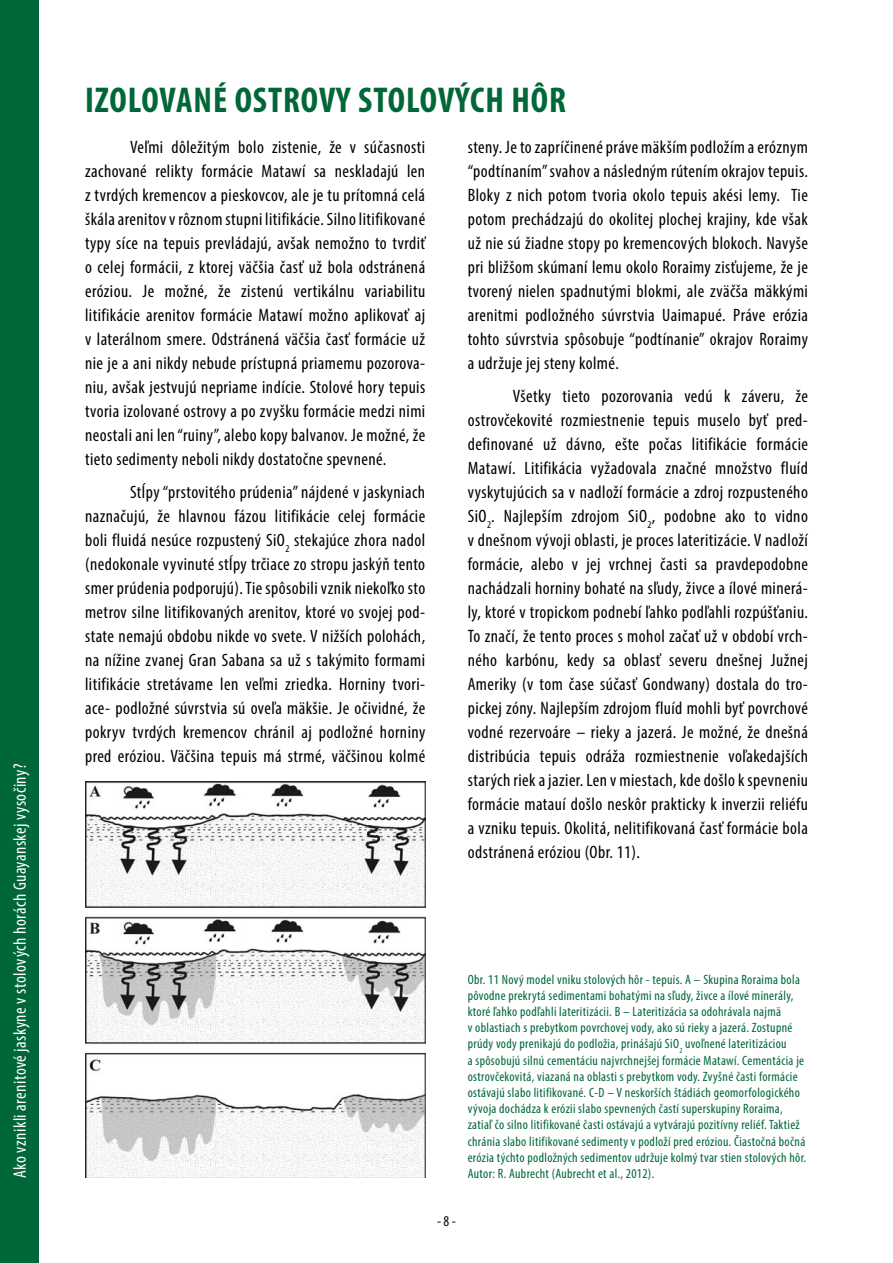
<style>
.page{position:relative;width:893px;height:1263px;background:#fff}
.page>*{position:absolute;margin:0;border:0;box-sizing:border-box;transform-origin:0 0}
.t1{font:700 condensed 36px "Myriad Pro";letter-spacing:.025em;color:#006738}
.t2{font:condensed 18px/24px "Myriad Pro";letter-spacing:.025em;color:#000;text-align:justify}
.t3{font:condensed 18px "Myriad Pro";letter-spacing:.025em;color:#fff}
.t4{font:condensed 15px "Myriad Pro";color:#000}
.t5{font:condensed 13.5px/16.2px "Myriad Pro";letter-spacing:.025em;color:#006738}
</style>
<div class="page">
<div style="left:0;top:0;width:38px;height:1263px;background:#006738"></div>
<img style="left:85px;top:781px;width:341px;height:397px">
<p class="t3" style="left:9px;top:1178px;width:416px;rotate:-90deg">Ako vznikli arenitové jaskyne v stolových horách Guayanskej vysočiny?</p>
<p class="t1" style="left:85px;top:78px;width:482px">IZOLOVANÉ OSTROVY STOLOVÝCH HÔR</p>
<p class="t2" style="left:85px;top:135px;width:342px;text-indent:45px">Veľmi dôležitým bolo zistenie, že v súčasnosti zachované relikty formácie Matawí sa neskladajú len z tvrdých kremencov a pieskovcov, ale je tu prítomná celá škála arenitov v rôznom stupni litifikácie. Silno litifikované typy síce na tepuis prevládajú, avšak nemožno to tvrdiť o celej formácii, z ktorej väčšia časť už bola odstránená eróziou. Je možné, že zistenú vertikálnu variabilitu litifikácie arenitov formácie Matawí možno aplikovať aj v laterálnom smere. Odstránená väčšia časť formácie už nie je a ani nikdy nebude prístupná priamemu pozorova&shy;niu, avšak jestvujú nepriame indície. Stolové hory tepuis tvoria izolované ostrovy a po zvyšku formácie medzi nimi neostali ani len “ruiny”, alebo kopy balvanov. Je možné, že tieto sedimenty neboli nikdy dostatočne spevnené.</p>
<p class="t2" style="left:85px;top:479px;width:342px;text-indent:45px">Stĺpy “prstovitého prúdenia” nájdené v jaskyniach naznačujú, že hlavnou fázou litifikácie celej formácie boli fluidá nesúce rozpustený SiO<sub>2</sub> stekajúce zhora nadol (nedokonale vyvinuté stĺpy trčiace zo stropu jaskýň tento smer prúdenia podporujú). Tie spôsobili vznik niekoľko sto metrov silne litifikovaných arenitov, ktoré vo svojej pod&shy;state nemajú obdobu nikde vo svete. V nižších polohách, na nížine zvanej Gran Sabana sa už s takýmito formami litifikácie stretávame len veľmi zriedka. Horniny tvori&shy;ace- podložné súvrstvia sú oveľa mäkšie. Je očividné, že pokryv tvrdých kremencov chránil aj podložné horniny pred eróziou. Väčšina tepuis má strmé, väčšinou kolmé</p>
<p class="t2" style="left:468px;top:135px;width:342px">steny. Je to zapríčinené práve mäkším podložím a eróznym “podtínaním” svahov a následným rútením okrajov tepuis.<br>Bloky z nich potom tvoria okolo tepuis akési lemy. Tie potom prechádzajú do okolitej plochej krajiny, kde však už nie sú žiadne stopy po kremencových blokoch. Navyše pri bližšom skúmaní lemu okolo Roraimy zisťujeme, že je tvorený nielen spadnutými blokmi, ale zväčša mäkkými arenitmi podložného súvrstvia Uaimapué. Práve erózia tohto súvrstvia spôsobuje “podtínanie” okrajov Roraimy a udržuje jej steny kolmé.</p>
<p class="t2" style="left:468px;top:383px;width:342px;text-indent:45px">Všetky tieto pozorovania vedú k záveru, že ostrovčekovité rozmiestnenie tepuis muselo byť pred&shy;definované už dávno, ešte počas litifikácie formácie Matawí. Litifikácia vyžadovala značné množstvo fluíd vyskytujúcich sa v nadloží formácie a zdroj rozpusteného SiO<sub>2</sub>. Najlepším zdrojom SiO<sub>2</sub>, podobne ako to vidno v dnešnom vývoji oblasti, je proces lateritizácie. V nadloží formácie, alebo v jej vrchnej časti sa pravdepodobne nachádzali horniny bohaté na sľudy, živce a ílové minerá&shy;ly, ktoré v tropickom podnebí ľahko podľahli rozpúšťaniu.<br>To značí, že tento proces s mohol začať už v období vrch&shy;ného karbónu, kedy sa oblasť severu dnešnej Južnej Ameriky (v tom čase súčasť Gondwany) dostala do tro&shy;pickej zóny. Najlepším zdrojom fluíd mohli byť povrchové vodné rezervoáre – rieky a jazerá. Je možné, že dnešná distribúcia tepuis odráža rozmiestnenie voľakedajších starých riek a jazier. Len v miestach, kde došlo k spevneniu formácie matauí došlo neskôr prakticky k inverzii reliéfu a vzniku tepuis. Okolitá, nelitifikovaná časť formácie bola odstránená eróziou (Obr. 11).</p>
<p class="t5" style="left:468px;top:971px;width:340px">Obr. 11 Nový model vniku stolových hôr - tepuis. A – Skupina Roraima bola pôvodne prekrytá sedimentami bohatými na sľudy, živce a ílové minerály, ktoré ľahko podľahli lateritizácii. B – Lateritizácia sa odohrávala najmä<br>v oblastiach s prebytkom povrchovej vody, ako sú rieky a jazerá. Zostupné prúdy vody prenikajú do podložia, prinášajú SiO<sub>2</sub> uvoľnené lateritizáciou<br>a spôsobujú silnú cementáciu najvrchnejšej formácie Matawí. Cementácia je ostrovčekovitá, viazaná na oblasti s prebytkom vody. Zvyšné časti formácie ostávajú slabo litifikované. C-D – V neskorších štádiách geomorfologického vývoja dochádza k erózii slabo spevnených častí superskupiny Roraima, zatiaľ čo silno litifikované časti ostávajú a vytvárajú pozitívny reliéf. Taktiež chránia slabo litifikované sedimenty v podloží pred eróziou. Čiastočná bočná erózia týchto podložných sedimentov udržuje kolmý tvar stien stolových hôr.</p>
<p class="t5" style="left:468px;top:1165px;width:188px">Autor: R. Aubrecht (Aubrecht et al., 2012).</p>
<p class="t4" style="left:437px;top:1212px;width:20px">- 8 -</p>
</div>
